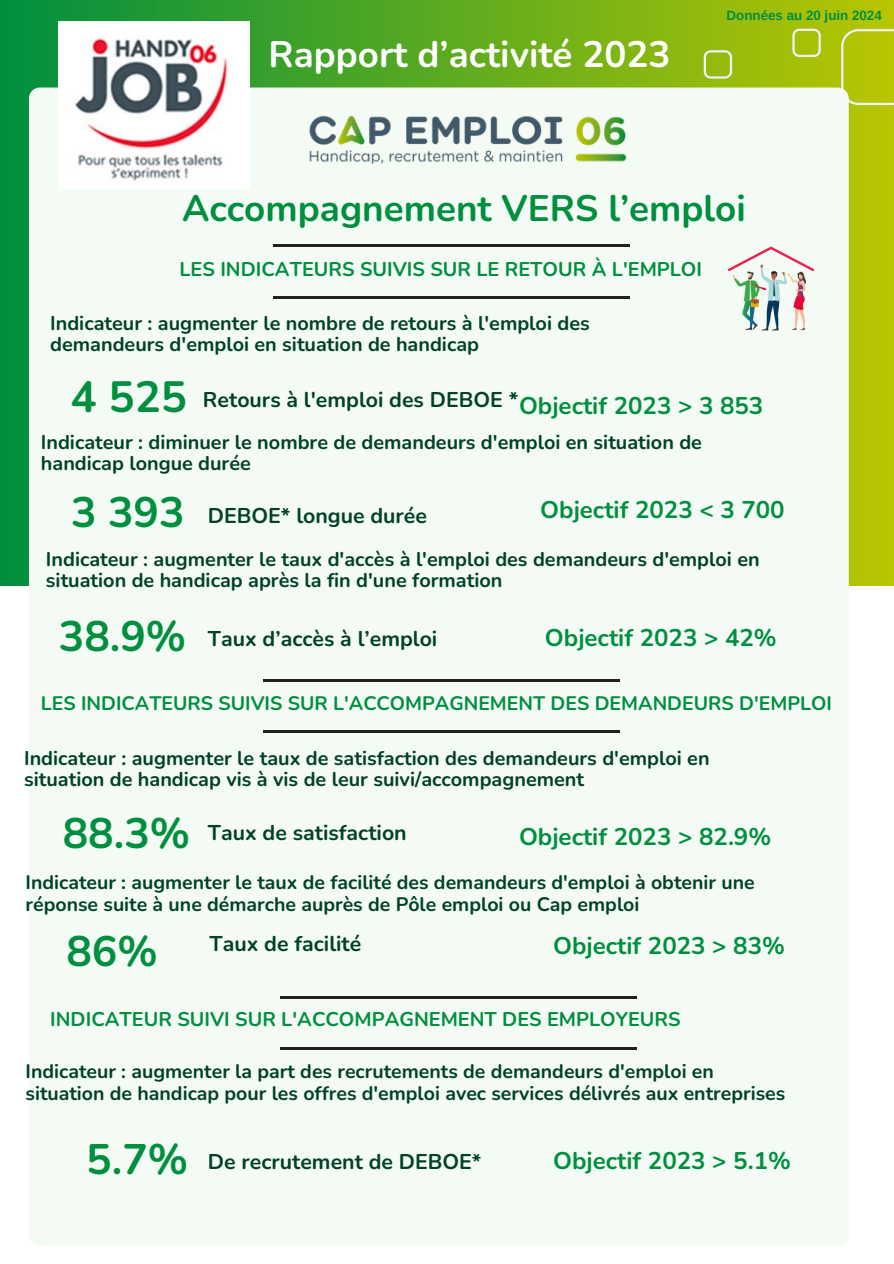
<style>
.page{position:relative;width:894px;height:1264px;background:#fff}
.page>*{position:absolute;margin:0;border:0;box-sizing:border-box;transform-origin:0 0}
.t1{font:700 43.5px "Nunito";color:#008f3f}
.t2{font:700 42.45px "Nunito";color:#008f3f}
.t3{font:700 36.75px "Nunito";color:#008f3f}
.t4{font:700 36.75px "Nunito";color:#fff}
.t5{font:700 24px "Nunito";color:#008f3f}
.t6{font:700 21.3px "Nunito";color:#004225}
.t7{font:700 19.8px/21.3px "Nunito";color:#004225}
.t8{font:700 19.8px "Nunito";color:#008f3f}
.t9{font:700 19.5px/21.3px "Nunito";color:#004225}
.t10{font:700 19.5px "Nunito";color:#008f3f}
.t11{font:700 13.35px "Arimo";color:#008f3f}
</style>
<div class="page">
<div style="left:0;top:0;width:893px;height:1263px;background:linear-gradient(to right,#018f3f,#b8c602)"></div>
<svg style="left:840px;top:29px;width:53px;height:76px"></svg>
<svg style="left:792px;top:29px;width:28px;height:28px"></svg>
<svg style="left:703px;top:50px;width:28px;height:29px"></svg>
<div style="left:0;top:586px;width:893px;height:677px;background:#fff"></div>
<div style="left:29px;top:87px;width:819px;height:1158px;background:#f4faf4;border-radius:11px"></div>
<img style="left:727px;top:246px;width:88px;height:85px">
<img style="left:59px;top:22px;width:190px;height:166px">
<img style="left:309px;top:115px;width:318px;height:49px">
<hr style="left:263px;top:679px;width:357px;height:2px;background:#231f20">
<hr style="left:263px;top:730px;width:357px;height:2px;background:#231f20">
<hr style="left:280px;top:996px;width:356px;height:2px;background:#231f20">
<hr style="left:280px;top:1047px;width:356px;height:2px;background:#231f20">
<hr style="left:272px;top:245px;width:357px;height:2px;background:#231f20">
<hr style="left:272px;top:296px;width:357px;height:2px;background:#231f20">
<p class="t4" style="left:268px;top:29px;width:403px">Rapport d’activité 2023</p>
<p class="t11" style="left:726px;top:8px;width:157px">Données au 20 juin 2024</p>
<p class="t3" style="left:182px;top:184px;width:565px">Accompagnement VERS l’emploi</p>
<p class="t8" style="left:179px;top:256px;width:524px">LES INDICATEURS SUIVIS SUR LE RETOUR À L'EMPLOI</p>
<h5 class="t7" style="left:50px;top:312px;width:541px">Indicateur : augmenter le nombre de retours à l'emploi des demandeurs d'emploi en situation de handicap</h5>
<h5 class="t1" style="left:71px;top:368px;width:118px">4 525</h5>
<h1 class="t6" style="left:203px;top:385px;width:317px">Retours à l'emploi des DEBOE *</h1>
<h4 class="t5" style="left:519px;top:389px;width:246px">Objectif 2023 &gt; 3 853</h4>
<h1 class="t7" style="left:41px;top:432px;width:662px">Indicateur : diminuer le nombre de demandeurs d'emploi en situation de handicap longue durée</h1>
<h5 class="t2" style="left:71px;top:484px;width:115px">3 393</h5>
<p class="t6" style="left:208px;top:501px;width:221px">DEBOE* longue durée</p>
<p class="t5" style="left:540px;top:494px;width:246px">Objectif 2023 &lt; 3 700</p>
<h5 class="t7" style="left:46px;top:548px;width:715px">Indicateur : augmenter le taux d'accès à l'emploi des demandeurs d'emploi en situation de handicap après la fin d'une formation</h5>
<p class="t2" style="left:59px;top:607px;width:129px">38.9%</p>
<p class="t6" style="left:208px;top:624px;width:231px">Taux d’accès à l’emploi</p>
<h1 class="t5" style="left:545px;top:621px;width:233px">Objectif 2023 &gt; 42%</h1>
<h3 class="t10" style="left:41px;top:690px;width:792px">LES INDICATEURS SUIVIS SUR L'ACCOMPAGNEMENT DES DEMANDEURS D'EMPLOI</h3>
<h5 class="t7" style="left:24px;top:747px;width:686px">Indicateur : augmenter le taux de satisfaction des demandeurs d'emploi en situation de handicap vis à vis de leur suivi/accompagnement</h5>
<h1 class="t2" style="left:63px;top:804px;width:129px">88.3%</h1>
<h5 class="t6" style="left:208px;top:818px;width:200px">Taux de satisfaction</h5>
<h5 class="t5" style="left:519px;top:820px;width:253px">Objectif 2023 &gt; 82.9%</h5>
<h1 class="t9" style="left:26px;top:872px;width:730px">Indicateur : augmenter le taux de facilité des demandeurs d'emploi à obtenir une réponse suite à une démarche auprès de Pôle emploi ou Cap emploi</h1>
<h3 class="t2" style="left:66px;top:923px;width:93px">86%</h3>
<h1 class="t6" style="left:209px;top:929px;width:153px">Taux de facilité</h1>
<h2 class="t5" style="left:553px;top:929px;width:233px">Objectif 2023 &gt; 83%</h2>
<h5 class="t8" style="left:50px;top:1006px;width:631px">INDICATEUR SUIVI SUR L'ACCOMPAGNEMENT DES EMPLOYEURS</h5>
<h3 class="t9" style="left:26px;top:1061px;width:761px">Indicateur : augmenter la part des recrutements de demandeurs d'emploi en situation de handicap pour les offres d'emploi avec services délivrés aux entreprises</h3>
<h5 class="t2" style="left:86px;top:1131px;width:103px">5.7%</h5>
<p class="t6" style="left:208px;top:1147px;width:275px">De recrutement de DEBOE*</p>
<h4 class="t5" style="left:553px;top:1145px;width:239px">Objectif 2023 &gt; 5.1%</h4>
</div>
